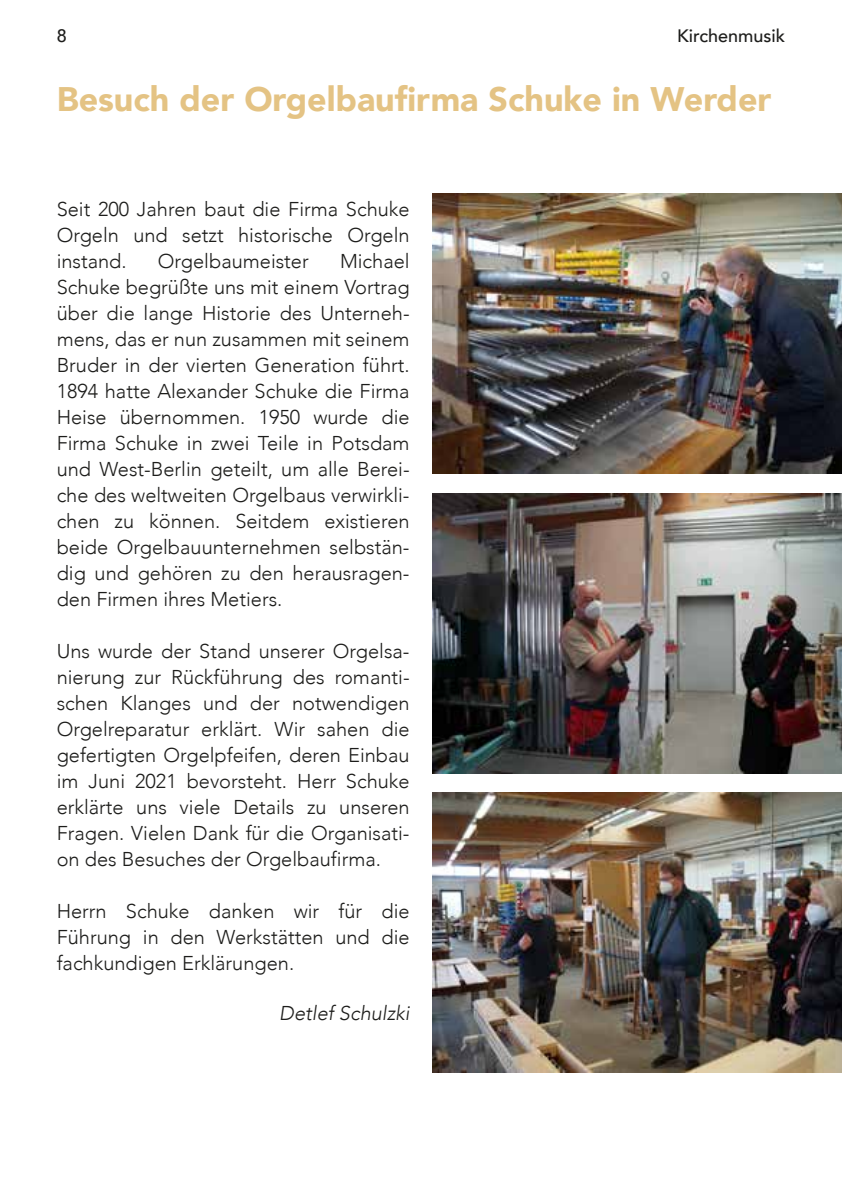
<style>
.page{position:relative;width:842px;height:1191px;background:#fff}
.page>*{position:absolute;margin:0;border:0;box-sizing:border-box;transform-origin:0 0}
.t1{font:900 34px "Avenir";color:#e4c384}
.t2{font:300 20px/26px "Avenir";color:#1d1d1b;text-align:justify}
.t3{font:italic 300 20px "Avenir";color:#1d1d1b}
.t4{font:500 18px "Avenir";color:#1d1d1b}
</style>
<div class="page">
<img style="left:432px;top:193px;width:410px;height:280px">
<img style="left:432px;top:792px;width:410px;height:280px">
<img style="left:432px;top:493px;width:410px;height:280px">
<p class="t4" style="left:57px;top:20px;width:12px">8</p>
<p class="t4" style="left:677px;top:20px;width:110px">Kirchenmusik</p>
<h1 class="t1" style="left:57px;top:70px;width:716px">Besuch der Orgelbaufirma Schuke in Werder</h1>
<p class="t2" style="left:57px;top:196px;width:354px">Seit 200 Jahren baut die Firma Schuke Orgeln und setzt historische Orgeln instand.</p>
<p class="t2" style="left:57px;top:248px;width:354px;text-indent:283px">Michael Schuke begrüßte uns mit einem Vortrag über die lange Historie des Unterneh&shy;mens, das er nun zusammen mit seinem Bruder in der vierten Generation führt.<br>1894 hatte Alexander Schuke die Firma Heise übernommen. 1950 wurde die Firma Schuke in zwei Teile in Potsdam und West-Berlin geteilt, um alle Berei&shy;che des weltweiten Orgelbaus verwirkli&shy;chen zu können. Seitdem existieren beide Orgelbauunternehmen selbstän&shy;dig und gehören zu den herausragen&shy;den Firmen ihres Metiers.</p>
<p class="t2" style="left:57px;top:638px;width:354px">Uns wurde der Stand unserer Orgelsa&shy;nierung zur Rückführung des romanti&shy;schen Klanges und der notwendigen Orgelreparatur erklärt. Wir sahen die gefertigten Orgelpfeifen, deren Einbau im Juni 2021 bevorsteht. Herr Schuke erklärte uns viele Details zu unseren Fragen. Vielen Dank für die Organisati&shy;on des Besuches der Orgelbaufirma.</p>
<p class="t2" style="left:57px;top:898px;width:354px">Herrn Schuke danken wir für die Führung in den Werkstätten und die fachkundigen Erklärungen.</p>
<p class="t3" style="left:279px;top:1001px;width:132px">Detlef Schulzki</p>
<p class="t2" style="left:158px;top:248px;width:152px">Orgelbaumeister</p>
</div>
